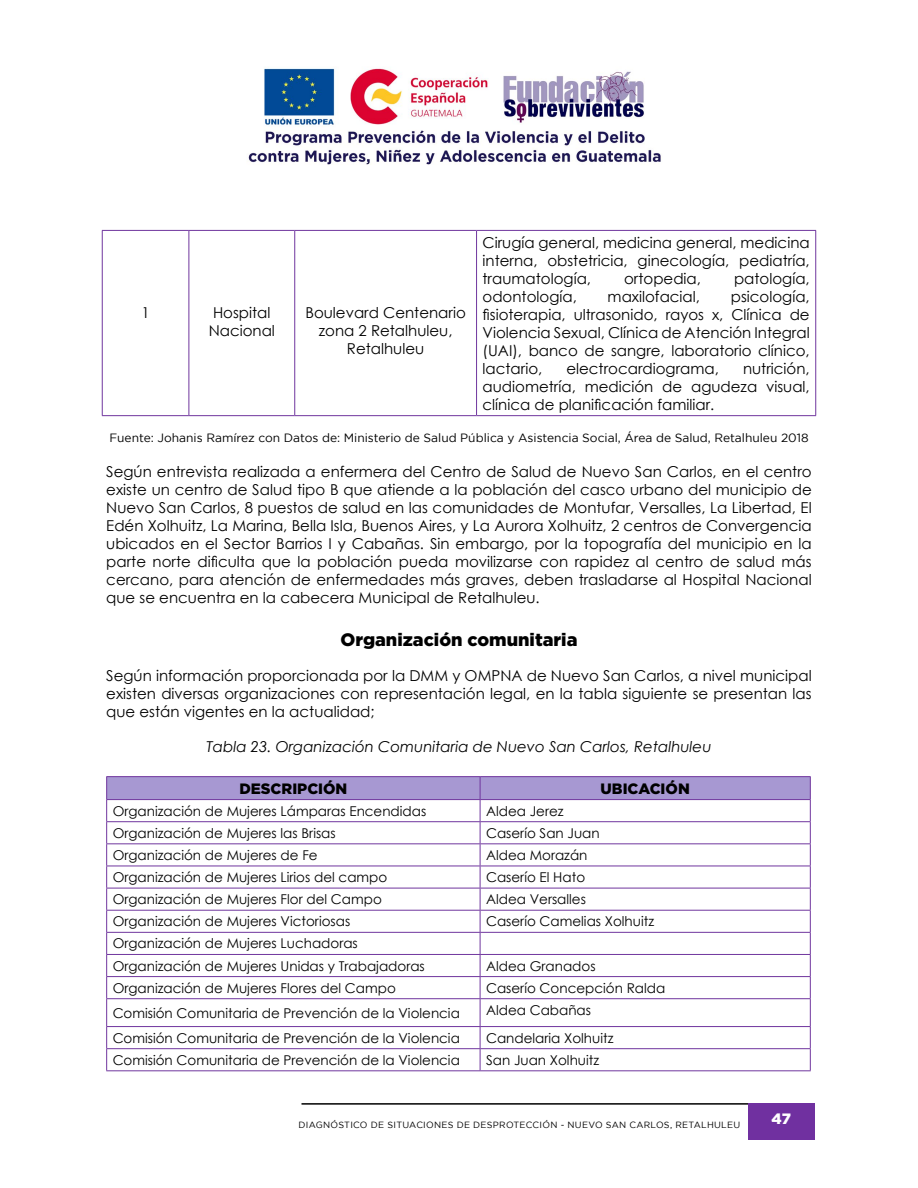
<style>
.page{position:relative;width:918px;height:1188px;background:#fff}
.page>*{position:absolute;margin:0;border:0;box-sizing:border-box;transform-origin:0 0}
.t1{font:900 18px "Gotham";color:#000}
.t2{font:15px/18px "Century Gothic";color:#000;text-align:justify}
.t3{font:italic 15px "Century Gothic";color:#000}
.t4{font:900 15px "Gotham";color:#000}
.t5{font:900 15px "Gotham";color:#fff}
.t6{font:13.5px/22.2px "Century Gothic";color:#000}
.t7{font:12px "Gotham";color:#000}
.t8{font:9px "Gotham";letter-spacing:.03em;color:#000}
</style>
<div class="page">
<hr style="left:102px;top:230px;width:87px;height:1px;background:#70369e">
<hr style="left:102px;top:231px;width:1px;height:184px;background:#70369e">
<hr style="left:189px;top:230px;width:106px;height:1px;background:#70369e">
<hr style="left:189px;top:231px;width:1px;height:184px;background:#70369e">
<hr style="left:295px;top:230px;width:182px;height:1px;background:#70369e">
<hr style="left:294px;top:231px;width:1px;height:184px;background:#70369e">
<hr style="left:477px;top:230px;width:339px;height:1px;background:#70369e">
<hr style="left:476px;top:231px;width:1px;height:184px;background:#70369e">
<hr style="left:815px;top:231px;width:1px;height:184px;background:#70369e">
<hr style="left:102px;top:415px;width:87px;height:1px;background:#70369e">
<hr style="left:189px;top:415px;width:106px;height:1px;background:#70369e">
<hr style="left:295px;top:415px;width:182px;height:1px;background:#70369e">
<hr style="left:477px;top:415px;width:339px;height:1px;background:#70369e">
<hr style="left:106px;top:776px;width:374px;height:1px;background:#70369e">
<hr style="left:480px;top:776px;width:331px;height:1px;background:#70369e">
<svg style="left:106px;top:777px;width:705px;height:293px"></svg>
<hr style="left:106px;top:1070px;width:374px;height:1px;background:#70369e">
<hr style="left:480px;top:1070px;width:331px;height:1px;background:#70369e">
<hr style="left:302px;top:1103px;width:512px;height:2px;background:#000">
<div style="left:748px;top:1104px;width:66px;height:36px;background:#7030a0"></div>
<img style="left:248px;top:67px;width:413px;height:98px">
<p class="t2" style="left:483px;top:233px;width:329px">Cirugía general, medicina general, medicina interna, obstetricia, ginecología, pediatría, traumatología,</p>
<p class="t2" style="left:624px;top:269px;width:78px">ortopedia,</p>
<p class="t2" style="left:734px;top:269px;width:77px">patología,</p>
<p class="t2" style="left:483px;top:287px;width:329px;text-indent:248px">psicología, fisioterapia, ultrasonido, rayos x, Clínica de Violencia Sexual, Clínica de Atención Integral (UAI), banco de sangre, laboratorio clínico, lactario,</p>
<p class="t2" style="left:483px;top:287px;width:96px">odontología,</p>
<p class="t2" style="left:608px;top:287px;width:94px">maxilofacial,</p>
<p class="t2" style="left:141px;top:303px;width:10px">1</p>
<p class="t2" style="left:209px;top:303px;width:68px">Hospital<br>Nacional</p>
<p class="t2" style="left:305px;top:303px;width:162px;text-align:center">Boulevard Centenario zona 2 Retalhuleu,<br>Retalhuleu</p>
<p class="t2" style="left:483px;top:359px;width:329px;text-indent:260px">nutrición, audiometría, medición de agudeza visual, clínica de planificación familiar.</p>
<p class="t7" style="left:109px;top:431px;width:701px">Fuente: Johanis Ramírez con Datos de: Ministerio de Salud Pública y Asistencia Social, Área de Salud, Retalhuleu 2018</p>
<p class="t2" style="left:106px;top:462px;width:707px">Según entrevista realizada a enfermera del Centro de Salud de Nuevo San Carlos, en el centro existe un centro de Salud tipo B que atiende a la población del casco urbano del municipio de Nuevo San Carlos, 8 puestos de salud en las comunidades de Montufar, Versalles, La Libertad, El Edén Xolhuitz, La Marina, Bella Isla, Buenos Aires, y La Aurora Xolhuitz, 2 centros de Convergencia ubicados en el Sector Barrios I y Cabañas. Sin embargo, por la topografía del municipio en la parte norte dificulta que la población pueda movilizarse con rapidez al centro de salud más cercano, para atención de enfermedades más graves, deben trasladarse al Hospital Nacional que se encuentra en la cabecera Municipal de Retalhuleu.</p>
<p class="t1" style="left:341px;top:629px;width:238px">Organización comunitaria</p>
<p class="t2" style="left:106px;top:667px;width:707px">Según información proporcionada por la DMM y OMPNA de Nuevo San Carlos, a nivel municipal existen diversas organizaciones con representación legal, en la tabla siguiente se presentan las que están vigentes en la actualidad;</p>
<p class="t3" style="left:207px;top:736px;width:506px">Tabla 23. Organización Comunitaria de Nuevo San Carlos, Retalhuleu</p>
<p class="t4" style="left:239px;top:780px;width:110px">DESCRIPCIÓN</p>
<p class="t4" style="left:601px;top:780px;width:91px">UBICACIÓN</p>
<p class="t6" style="left:113px;top:800px;width:315px">Organización de Mujeres Lámparas Encendidas</p>
<p class="t6" style="left:486px;top:800px;width:79px">Aldea Jerez</p>
<p class="t6" style="left:113px;top:822px;width:225px">Organización de Mujeres las Brisas</p>
<p class="t6" style="left:486px;top:822px;width:115px">Caserío San Juan</p>
<p class="t6" style="left:113px;top:844px;width:207px">Organización de Mujeres de Fe</p>
<p class="t6" style="left:486px;top:844px;width:103px">Aldea Morazán</p>
<p class="t6" style="left:113px;top:866px;width:276px">Organización de Mujeres Lirios del campo</p>
<p class="t6" style="left:486px;top:866px;width:101px">Caserío El Hato</p>
<p class="t6" style="left:113px;top:888px;width:271px">Organización de Mujeres Flor del Campo</p>
<p class="t6" style="left:486px;top:888px;width:101px">Aldea Versalles</p>
<p class="t6" style="left:113px;top:910px;width:239px">Organización de Mujeres Victoriosas</p>
<p class="t6" style="left:486px;top:910px;width:170px">Caserío Camelias Xolhuitz</p>
<p class="t6" style="left:113px;top:932px;width:314px">Organización de Mujeres Luchadoras<br>Organización de Mujeres Unidas y Trabajadoras</p>
<p class="t2" style="left:566px;top:359px;width:154px">electrocardiograma,</p>
<p class="t6" style="left:486px;top:954px;width:111px">Aldea Granados</p>
<p class="t6" style="left:113px;top:977px;width:285px">Organización de Mujeres Flores del Campo</p>
<p class="t6" style="left:486px;top:977px;width:181px">Caserío Concepción Ralda</p>
<p class="t6" style="left:113px;top:1002px;width:349px">Comisión Comunitaria de Prevención de la Violencia</p>
<p class="t6" style="left:486px;top:999px;width:106px">Aldea Cabañas</p>
<p class="t6" style="left:113px;top:1027px;width:349px">Comisión Comunitaria de Prevención de la Violencia</p>
<p class="t6" style="left:486px;top:1027px;width:129px">Candelaria Xolhuitz</p>
<p class="t6" style="left:113px;top:1049px;width:349px">Comisión Comunitaria de Prevención de la Violencia</p>
<p class="t6" style="left:486px;top:1049px;width:115px">San Juan Xolhuitz</p>
<p class="t8" style="left:299px;top:1120px;width:443px">DIAGNÓSTICO DE SITUACIONES DE DESPROTECCIÓN - NUEVO SAN CARLOS, RETALHULEU</p>
<p class="t5" style="left:772px;top:1110px;width:21px">47</p>
</div>
